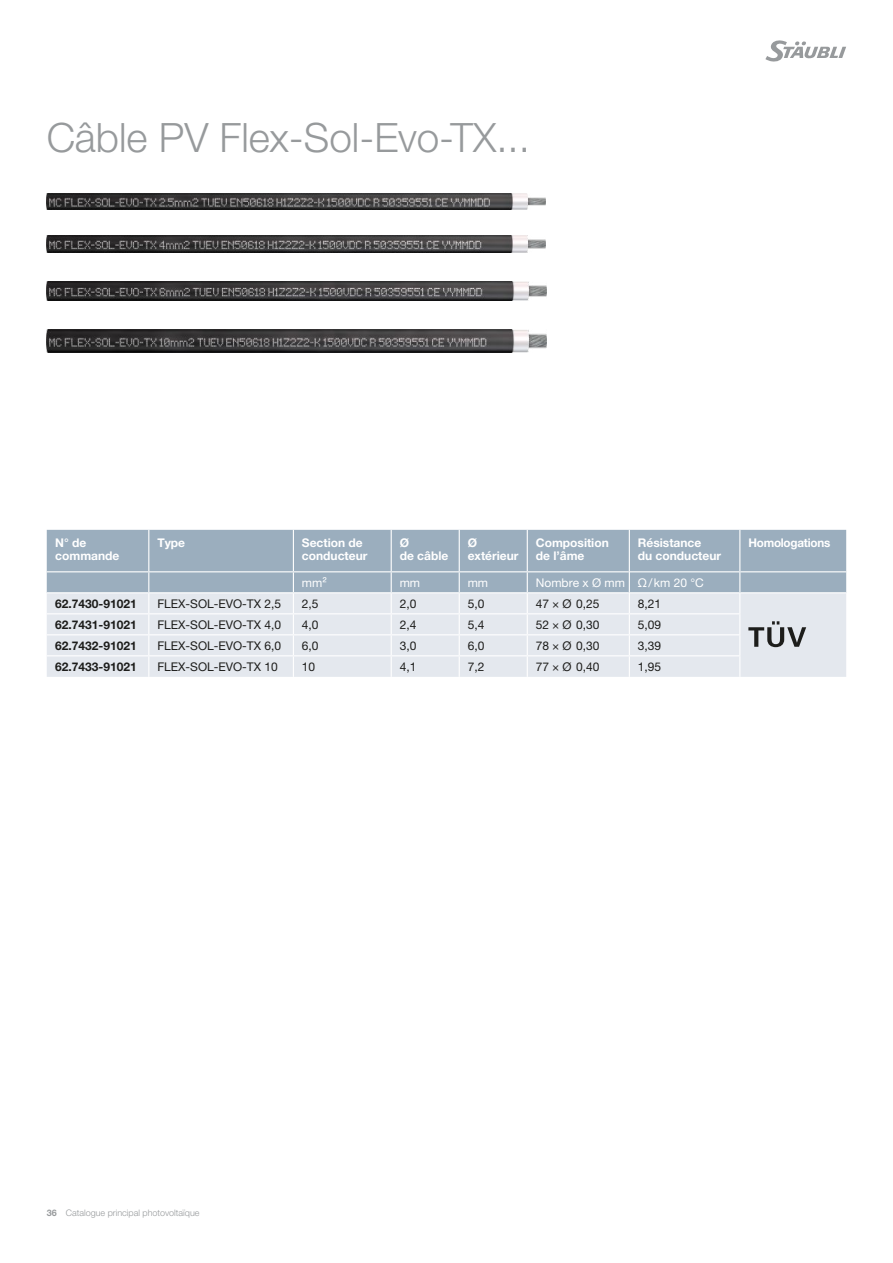
<style>
.page{position:relative;width:893px;height:1263px;background:#fff}
.page>*{position:absolute;margin:0;border:0;box-sizing:border-box;transform-origin:0 0}
.Headline_Innen_FR{font:300 40.5px "Helvetica Neue LTW1 G";color:#979a9c}
.Table_Body_neutral{font:12px "Helvetica Neue LTW1 G";color:#1d1d1b}
.Table_Header_blue_ne{font:700 12px/13.5px "Helvetica Neue LTW1 G";color:#fff}
.Table_Body_neutral-2{font:700 12px "Helvetica Neue LTW1 G";color:#1d1d1b}
.Table_Header_blue_ne-2{font:12px "Helvetica Neue LTW1 G";color:#fff}
.Table_Header_blue_ne-3{font:700 12px "Helvetica Neue LTW1 G";letter-spacing:-.02em;color:#fff}
.t1{font:300 9px "Helvetica Neue LTW1 G";color:#979a9c}
.s1{font-weight:700}
</style>
<div class="page">
<svg style="left:765px;top:40px;width:81px;height:22px"></svg>
<img style="left:47px;top:194px;width:499px;height:15px">
<img style="left:47px;top:236px;width:499px;height:16px">
<img style="left:47px;top:281px;width:499px;height:19px">
<img style="left:47px;top:330px;width:500px;height:22px">
<div style="left:47px;top:530px;width:799px;height:62px;background:#9baebe"></div>
<div style="left:47px;top:593px;width:582px;height:84px;background:#e4e8ee"></div>
<hr style="left:47px;top:613px;width:102px;height:1px;background:#fff">
<hr style="left:149px;top:613px;width:144px;height:1px;background:#fff">
<hr style="left:293px;top:613px;width:98px;height:1px;background:#fff">
<hr style="left:391px;top:613px;width:68px;height:1px;background:#fff">
<hr style="left:459px;top:613px;width:68px;height:1px;background:#fff">
<hr style="left:527px;top:613px;width:102px;height:1px;background:#fff">
<hr style="left:47px;top:634px;width:102px;height:1px;background:#fff">
<hr style="left:149px;top:634px;width:144px;height:1px;background:#fff">
<hr style="left:293px;top:634px;width:98px;height:1px;background:#fff">
<hr style="left:391px;top:634px;width:68px;height:1px;background:#fff">
<hr style="left:459px;top:634px;width:68px;height:1px;background:#fff">
<hr style="left:527px;top:634px;width:102px;height:1px;background:#fff">
<hr style="left:47px;top:655px;width:102px;height:1px;background:#fff">
<hr style="left:149px;top:655px;width:144px;height:1px;background:#fff">
<hr style="left:293px;top:655px;width:98px;height:1px;background:#fff">
<hr style="left:391px;top:655px;width:68px;height:1px;background:#fff">
<hr style="left:459px;top:655px;width:68px;height:1px;background:#fff">
<hr style="left:148px;top:530px;width:1px;height:41px;background:#fff">
<hr style="left:293px;top:530px;width:1px;height:41px;background:#fff">
<hr style="left:391px;top:530px;width:1px;height:41px;background:#fff">
<hr style="left:459px;top:530px;width:1px;height:41px;background:#fff">
<hr style="left:527px;top:530px;width:1px;height:41px;background:#fff">
<svg style="left:148px;top:572px;width:1px;height:105px"></svg>
<svg style="left:293px;top:572px;width:1px;height:105px"></svg>
<svg style="left:391px;top:572px;width:1px;height:105px"></svg>
<svg style="left:459px;top:572px;width:1px;height:105px"></svg>
<svg style="left:527px;top:572px;width:1px;height:105px"></svg>
<hr style="left:47px;top:571px;width:102px;height:1px;background:#fff">
<hr style="left:149px;top:571px;width:144px;height:1px;background:#fff">
<hr style="left:293px;top:571px;width:98px;height:1px;background:#fff">
<hr style="left:391px;top:571px;width:68px;height:1px;background:#fff">
<hr style="left:459px;top:571px;width:68px;height:1px;background:#fff">
<hr style="left:527px;top:571px;width:102px;height:1px;background:#fff">
<hr style="left:630px;top:571px;width:109px;height:1px;background:#fff">
<hr style="left:740px;top:571px;width:106px;height:1px;background:#fff">
<hr style="left:47px;top:592px;width:102px;height:1px;background:#fff">
<hr style="left:293px;top:592px;width:98px;height:1px;background:#fff">
<hr style="left:391px;top:592px;width:68px;height:1px;background:#fff">
<hr style="left:459px;top:592px;width:68px;height:1px;background:#fff">
<hr style="left:527px;top:592px;width:102px;height:1px;background:#fff">
<hr style="left:527px;top:655px;width:102px;height:1px;background:#fff">
<hr style="left:629px;top:530px;width:1px;height:42px;background:#fff">
<hr style="left:739px;top:530px;width:1px;height:42px;background:#fff">
<svg style="left:629px;top:572px;width:217px;height:105px;background:#d3d9e1"></svg>
<p class="Headline_Innen_FR" style="left:47px;top:113px;width:485px">Câble PV Flex-Sol-Evo-TX...</p>
<p class="Table_Header_blue_ne" style="left:55px;top:536px;width:66px">N° de commande</p>
<p class="Table_Header_blue_ne" style="left:157px;top:536px;width:29px">Type</p>
<p class="Table_Header_blue_ne" style="left:302px;top:536px;width:67px">Section de conducteur</p>
<p class="Table_Header_blue_ne" style="left:400px;top:536px;width:50px">Ø<br>de câble</p>
<p class="Table_Header_blue_ne" style="left:468px;top:536px;width:52px">Ø extérieur</p>
<p class="Table_Header_blue_ne" style="left:536px;top:536px;width:75px">Composition de l’âme</p>
<p class="Table_Header_blue_ne" style="left:638px;top:536px;width:85px">Résistance<br>du conducteur</p>
<p class="Table_Header_blue_ne-3" style="left:748px;top:535px;width:83px">Homologations</p>
<p class="Table_Header_blue_ne-2" style="left:302px;top:575px;width:26px">mm²</p>
<p class="Table_Header_blue_ne-2" style="left:400px;top:575px;width:22px">mm</p>
<p class="Table_Header_blue_ne-2" style="left:468px;top:575px;width:22px">mm</p>
<p class="Table_Header_blue_ne-2" style="left:536px;top:575px;width:91px">Nombre x Ø mm</p>
<p class="Table_Header_blue_ne-2" style="left:638px;top:575px;width:68px">Ω/km 20 °C</p>
<p class="Table_Body_neutral-2" style="left:55px;top:596px;width:83px">62.7430-91021</p>
<p class="Table_Body_neutral" style="left:157px;top:596px;width:125px">FLEX-SOL-EVO-TX 2,5</p>
<p class="Table_Body_neutral" style="left:302px;top:596px;width:18px">2,5</p>
<p class="Table_Body_neutral" style="left:400px;top:596px;width:18px">2,0</p>
<p class="Table_Body_neutral" style="left:468px;top:596px;width:18px">5,0</p>
<p class="Table_Body_neutral" style="left:536px;top:596px;width:65px">47 × Ø 0,25</p>
<p class="Table_Body_neutral" style="left:638px;top:596px;width:25px">8,21</p>
<p class="Table_Body_neutral-2" style="left:55px;top:617px;width:83px">62.7431-91021</p>
<p class="Table_Body_neutral" style="left:157px;top:617px;width:125px">FLEX-SOL-EVO-TX 4,0</p>
<p class="Table_Body_neutral" style="left:302px;top:617px;width:18px">4,0</p>
<p class="Table_Body_neutral" style="left:400px;top:617px;width:18px">2,4</p>
<p class="Table_Body_neutral" style="left:468px;top:617px;width:18px">5,4</p>
<p class="Table_Body_neutral" style="left:536px;top:617px;width:65px">52 × Ø 0,30</p>
<p class="Table_Body_neutral" style="left:638px;top:617px;width:25px">5,09</p>
<p class="Table_Body_neutral-2" style="left:55px;top:638px;width:83px">62.7432-91021</p>
<p class="Table_Body_neutral" style="left:157px;top:638px;width:125px">FLEX-SOL-EVO-TX 6,0</p>
<p class="Table_Body_neutral" style="left:302px;top:638px;width:18px">6,0</p>
<p class="Table_Body_neutral" style="left:400px;top:638px;width:18px">3,0</p>
<p class="Table_Body_neutral" style="left:468px;top:638px;width:18px">6,0</p>
<p class="Table_Body_neutral" style="left:536px;top:638px;width:65px">78 × Ø 0,30</p>
<p class="Table_Body_neutral" style="left:638px;top:638px;width:25px">3,39</p>
<p class="Table_Body_neutral-2" style="left:55px;top:659px;width:83px">62.7433-91021</p>
<p class="Table_Body_neutral" style="left:157px;top:659px;width:122px">FLEX-SOL-EVO-TX 10</p>
<p class="Table_Body_neutral" style="left:302px;top:659px;width:15px">10</p>
<p class="Table_Body_neutral" style="left:400px;top:659px;width:18px">4,1</p>
<p class="Table_Body_neutral" style="left:468px;top:659px;width:18px">7,2</p>
<p class="Table_Body_neutral" style="left:536px;top:659px;width:65px">77 × Ø 0,40</p>
<p class="Table_Body_neutral" style="left:638px;top:659px;width:25px">1,95</p>
<p class="t1" style="left:47px;top:1207px;width:154px"><span class="s1">36</span> Catalogue principal photovoltaïque</p>
</div>
